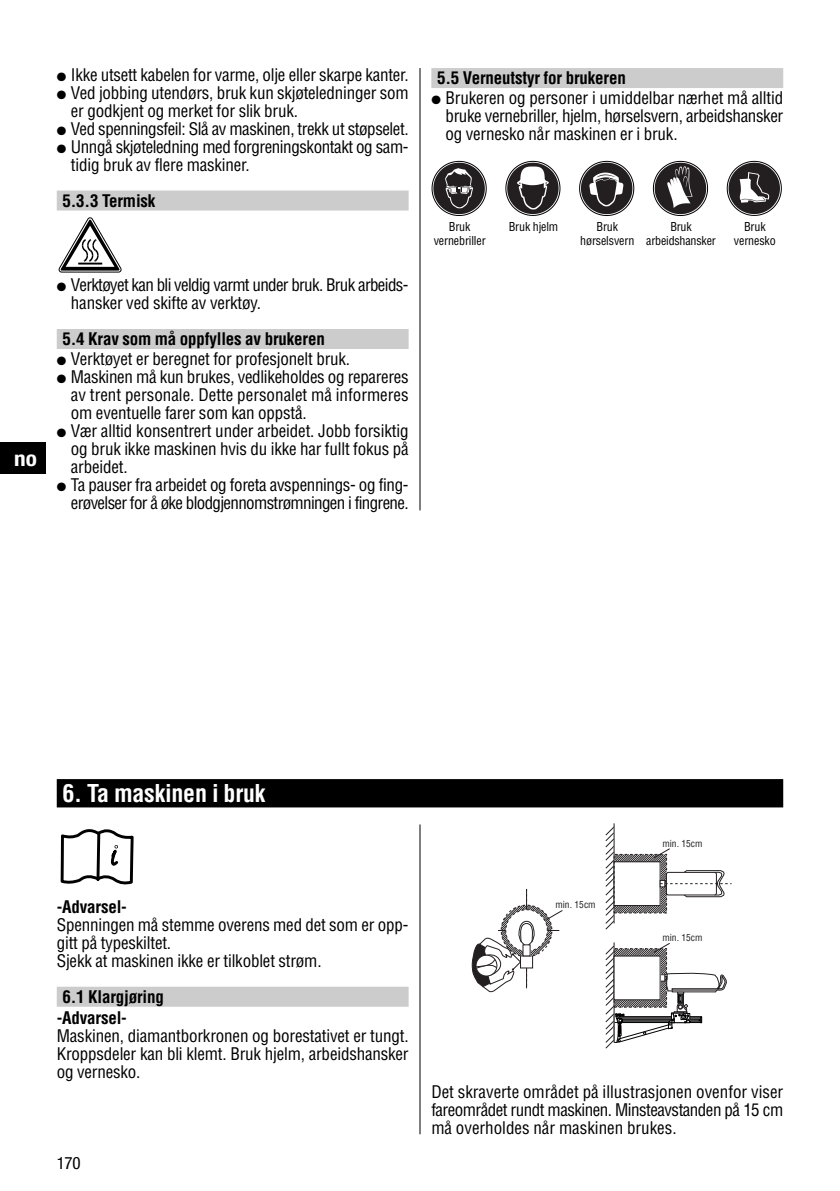
<style>
.page{position:relative;width:840px;height:1191px;background:#fff}
.page>*{position:absolute;margin:0;border:0;box-sizing:border-box;transform-origin:0 0}
.t1{font:700 condensed 24px "Helvetica";letter-spacing:-.01em;color:#fff}
.t2{font:700 condensed 21px "Helvetica Neue";color:#fff;scale:1.1 1}
.t3{font:condensed 17px/18px "Helvetica";letter-spacing:-.01em;color:#000;text-align:justify}
.t4{font:700 condensed 17px/20.8px "Helvetica";letter-spacing:-.01em;color:#000}
.t5{font:condensed 17px/18px "Helvetica";letter-spacing:-.035em;color:#000;text-align:right}
.t6{font:condensed 17px/18px "Helvetica";letter-spacing:-.04em;color:#000}
.t7{font:condensed 17px "Helvetica Neue";color:#000}
.t8{font:condensed 12px/14px "Helvetica";letter-spacing:-.01em;color:#000;text-align:center}
.t9{font:condensed 9.6px "Helvetica";color:#231f20}
</style>
<div class="page">
<div style="left:0;top:442px;width:45px;height:31px;background:#000"></div>
<hr style="left:419px;top:68px;width:1px;height:442px;background:#000">
<div style="left:57px;top:190px;width:351px;height:20px;background:#ccc"></div>
<div style="left:57px;top:329px;width:351px;height:20px;background:#ccc"></div>
<svg style="left:59px;top:218px;width:62px;height:54px"></svg>
<div style="left:431px;top:68px;width:351px;height:20px;background:#ccc"></div>
<svg style="left:431px;top:161px;width:55px;height:55px"></svg>
<svg style="left:505px;top:161px;width:55px;height:55px"></svg>
<svg style="left:579px;top:161px;width:55px;height:55px"></svg>
<svg style="left:652px;top:161px;width:55px;height:55px"></svg>
<svg style="left:726px;top:161px;width:55px;height:55px"></svg>
<div style="left:57px;top:779px;width:725px;height:28px;background:#000"></div>
<div style="left:57px;top:986px;width:351px;height:20px;background:#ccc"></div>
<svg style="left:60px;top:829px;width:74px;height:55px"></svg>
<hr style="left:419px;top:824px;width:1px;height:310px;background:#000">
<hr style="left:613px;top:823px;width:1px;height:100px;background:#231f20">
<svg style="left:605px;top:942px;width:121px;height:106px"></svg>
<svg style="left:605px;top:826px;width:126px;height:103px"></svg>
<svg style="left:471px;top:889px;width:91px;height:103px"></svg>
<p class="t3" style="left:57px;top:66px;width:353px">● Ikke utsett kabelen for varme, olje eller skarpe kanter.</p>
<p class="t3" style="left:71px;top:84px;width:339px;text-indent:-14px">● Ved jobbing utendørs, bruk kun skjøteledninger som er godkjent og merket for slik bruk.</p>
<p class="t3" style="left:57px;top:120px;width:353px">● Ved spenningsfeil: Slå av maskinen, trekk ut støpselet.</p>
<p class="t3" style="left:71px;top:138px;width:339px;text-indent:-14px">● Unngå skjøteledning med forgreningskontakt og sam&shy;tidig bruk av flere maskiner.</p>
<p class="t4" style="left:62px;top:191px;width:94px">5.3.3 Termisk</p>
<p class="t2" style="left:14px;top:450px;width:22px">no</p>
<p class="t6" style="left:71px;top:276px;width:339px;text-indent:-14px">● Verktøyet kan bli veldig varmt under bruk. Bruk arbeids&shy;hansker ved skifte av verktøy.</p>
<p class="t4" style="left:62px;top:329px;width:264px">5.4 Krav som må oppfylles av brukeren</p>
<p class="t3" style="left:57px;top:350px;width:295px">● Verktøyet er beregnet for profesjonelt bruk.</p>
<p class="t3" style="left:71px;top:368px;width:339px;text-indent:-14px">● Maskinen må kun brukes, vedlikeholdes og repareres av trent personale. Dette personalet må informeres om eventuelle farer som kan oppstå.</p>
<p class="t3" style="left:71px;top:422px;width:339px;text-indent:-14px">● Vær alltid konsentrert under arbeidet. Jobb forsiktig og bruk ikke maskinen hvis du ikke har fullt fokus på arbeidet.</p>
<p class="t5" style="left:57px;top:476px;width:353px">● Ta pauser fra arbeidet og foreta avspennings- og fing&shy;erøvelser for å øke blodgjennomstrømningen i fingrene.</p>
<p class="t4" style="left:437px;top:68px;width:190px">5.5 Verneutstyr for brukeren</p>
<p class="t3" style="left:445px;top:89px;width:339px;text-indent:-14px">● Brukeren og personer i umiddelbar nærhet må alltid bruke vernebriller, hjelm, hørselsvern, arbeidshansker og vernesko når maskinen er i bruk.</p>
<p class="t8" style="left:433px;top:220px;width:53px">Bruk vernebriller</p>
<p class="t8" style="left:508px;top:220px;width:51px">Bruk hjelm</p>
<p class="t8" style="left:580px;top:220px;width:56px">Bruk hørselsvern</p>
<p class="t8" style="left:646px;top:220px;width:71px">Bruk arbeidshansker</p>
<p class="t8" style="left:733px;top:220px;width:43px">Bruk vernesko</p>
<h1 class="t1" style="left:62px;top:779px;width:204px">6. Ta maskinen i bruk</h1>
<p class="t4" style="left:57px;top:896px;width:72px">-Advarsel-</p>
<p class="t3" style="left:57px;top:916px;width:353px;text-align:left">Spenningen må stemme overens med det som er opp&shy;gitt på typeskiltet.<br>Sjekk at maskinen ikke er tilkoblet strøm.</p>
<p class="t4" style="left:57px;top:986px;width:109px;text-indent:6px">6.1 Klargjøring -Advarsel-</p>
<p class="t3" style="left:57px;top:1027px;width:353px">Maskinen, diamantborkronen og borestativet er tungt.<br>Kroppsdeler kan bli klemt. Bruk hjelm, arbeidshansker og vernesko.</p>
<p class="t7" style="left:57px;top:1157px;width:25px">170</p>
<p class="t9" style="left:555px;top:899px;width:42px">min. 15cm</p>
<p class="t9" style="left:662px;top:838px;width:42px">min. 15cm</p>
<p class="t9" style="left:662px;top:932px;width:42px">min. 15cm</p>
<p class="t3" style="left:431px;top:1083px;width:353px">Det skraverte området på illustrasjonen ovenfor viser fareområdet rundt maskinen. Minsteavstanden på 15 cm må overholdes når maskinen brukes.</p>
</div>
